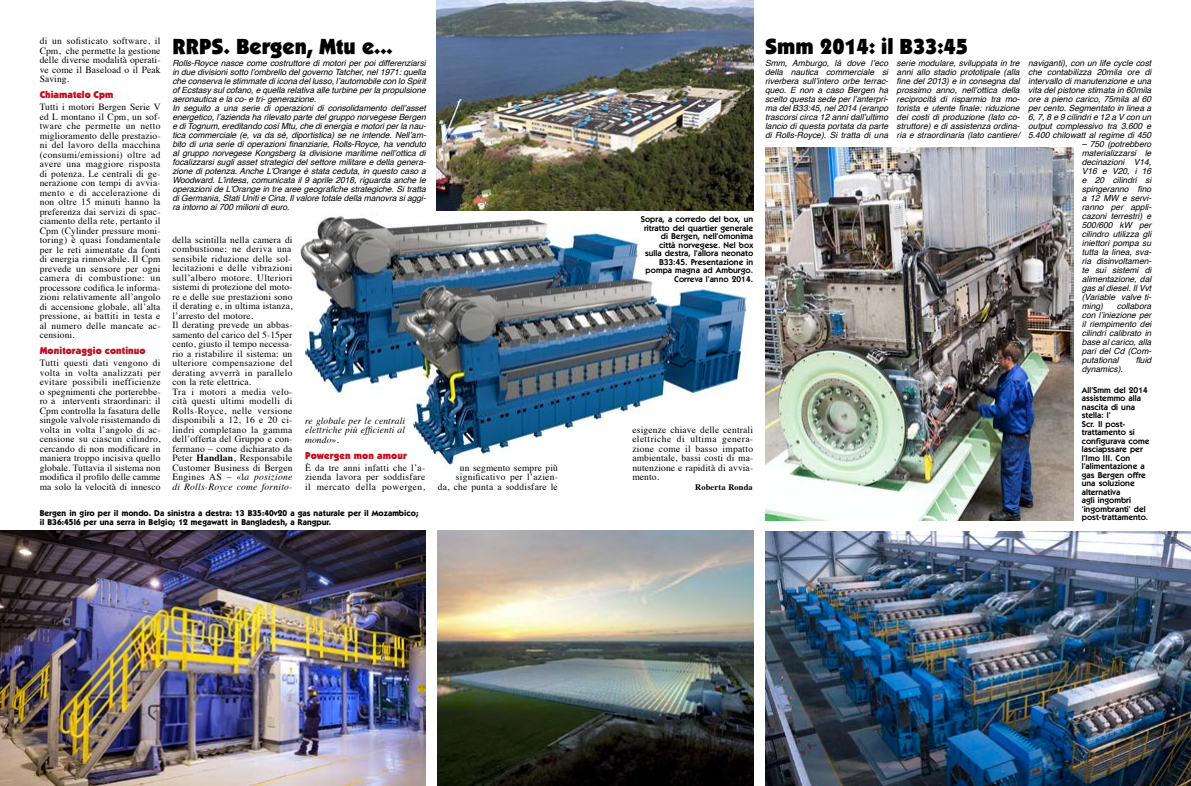
<style>
.page{position:relative;width:1191px;height:786px;background:#fff}
.page>*{position:absolute;margin:0;border:0;box-sizing:border-box;transform-origin:0 0}
.t1{font:900 22px "Itc Kabel";color:#000}
.t2{font:900 10px "Itc Kabel";letter-spacing:.01em;color:#c50e1f}
.t3{font:9.5px/9.5px "Times";letter-spacing:.015em;color:#000;text-align:justify}
.t4{font:italic 9.5px/9.5px "Times";letter-spacing:.01em;color:#000;text-align:justify}
.t5{font:italic 8.5px/9px "Helvetica";letter-spacing:-.005em;color:#000;text-align:justify}
.t6{font:600 8.5px/8.5px "Itc Kabel";letter-spacing:.005em;color:#000}
.t7{font:700 8.5px/8.5px "Itc Kabel";letter-spacing:.005em;color:#000}
.t8{font:700 8.5px "Times";letter-spacing:.015em;color:#000}
.s1{font-weight:700}
.s2{font-style:italic}
.s3{font-style:normal}
</style>
<div class="page">
<img style="left:298px;top:141px;width:456px;height:329px">
<img style="left:0;top:530px;width:426px;height:255px">
<img style="left:765px;top:531px;width:426px;height:254px">
<img style="left:438px;top:530px;width:315px;height:255px">
<img style="left:437px;top:0;width:316px;height:210px">
<img style="left:765px;top:148px;width:308px;height:372px">
<p class="t3" style="left:40px;top:35px;width:122px">di un sofisticato software, il Cpm, che permette la gestione delle diverse modalità operati&shy;ve come il Baseload o il Peak Saving.</p>
<p class="t2" style="left:40px;top:88px;width:75px">Chiamatelo Cpm</p>
<p class="t3" style="left:40px;top:101px;width:122px">Tutti i motori Bergen Serie V ed L montano il Cpm, un sof&shy;tware che permette un netto miglioramento delle prestazio&shy;ni del lavoro della macchina (consumi/emissioni) oltre ad avere una maggiore risposta di potenza. Le centrali di ge&shy;nerazione con tempi di avvia&shy;mento e di accelerazione di non oltre 15 minuti hanno la preferenza dai servizi di spac&shy;ciamento della rete, pertanto il Cpm (Cylinder pressure moni&shy;toring) è quasi fondamentale per le reti aimentate da fonti di energia rinnovabile. Il Cpm prevede un sensore per ogni camera di combustione: un processore codifica le informa&shy;zioni relativamente all’angolo di accensione globale, all’alta pressione, ai battiti in testa e al numero delle mancate ac&shy;censioni.</p>
<p class="t2" style="left:40px;top:344px;width:107px">Monitoraggio continuo</p>
<p class="t3" style="left:40px;top:357px;width:122px">Tutti questi dati vengono di volta in volta analizzati per evitare possibili inefficienze o spegnimenti che porterebbe&shy;ro a interventi straordinari: il Cpm controlla la fasatura delle singole valvole risistemando di volta in volta l’angolo di ac&shy;censione su ciascun cilindro, cercando di non modificare in maniera troppo incisiva quello globale. Tuttavia il sistema non modifica il profilo delle camme ma solo la velocità di innesco</p>
<h1 class="t1" style="left:172px;top:33px;width:222px">RRPS. Bergen, Mtu e...</h1>
<p class="t5" style="left:172px;top:59px;width:255px;text-align:left">Rolls-Royce nasce come costruttore di motori per poi differenziarsi in due divisioni sotto l’ombrello del governo Tatcher, nel 1971: quella che conserva le stimmate di icona del lusso, l’automobile con lo Spirit of Ecstasy sul cofano, e quella relativa alle turbine per la propulsione aeronautica e la co- e tri- generazione.<br>In seguito a una serie di operazioni di consolidamento dell’asset energetico, l’azienda ha rilevato parte del gruppo norvegese Bergen e di Tognum, ereditando così Mtu, che di energia e motori per la nau&shy;tica commerciale (e, va da sé, diportistica) se ne intende. Nell’am&shy;bito di una serie di operazioni finanziarie, Rolls-Royce, ha venduto al gruppo norvegese Kongsberg la divisione maritime nell’ottica di focalizzarsi sugli asset strategici del settore militare e della genera&shy;zione di potenza. Anche L’Orange è stata ceduta, in questo caso a Woodward. L’intesa, comunicata il 9 aprile 2018, riguarda anche le operazioni de L’Orange in tre aree geografiche strategiche. Si tratta di Germania, Stati Uniti e Cina. Il valore totale della manovra si aggi&shy;ra intorno ai 700 milioni di euro.</p>
<p class="t3" style="left:172px;top:234px;width:122px;text-align:left">della scintilla nella camera di combustione: ne deriva una sensibile riduzione delle sol&shy;lecitazioni e delle vibrazioni sull’albero motore. Ulteriori sistemi di protezione del moto&shy;re e delle sue prestazioni sono il derating e, in ultima istanza, l’arresto del motore.<br>Il derating prevede un abbas&shy;samento del carico del 5-15per cento, giusto il tempo necessa&shy;rio a ristabilire il sistema: un ulteriore compensazione del derating avverrà in parallelo con la rete elettrica.<br>Tra i motori a media velo&shy;cità questi ultimi modelli di<br>Rolls-Royce, nelle versione disponibili a 12, 16 e 20 ci&shy;lindri completano la gamma dell’offerta del Gruppo e con&shy;fermano – come dichiarato da<br>Peter <span class="s1">Handlan</span>, Responsabile<br>Customer Business di Bergen<br>Engines AS – «l<span class="s2">a posizione di Rolls-Royce come fornito-</span></p>
<p class="t4" style="left:305px;top:415px;width:102px">re globale per le centrali elettriche più efficienti al mondo<span class="s3">».</span></p>
<p class="t2" style="left:305px;top:449px;width:103px">Powergen mon amour</p>
<p class="t3" style="left:305px;top:462px;width:122px">È da tre anni infatti che l’a&shy;zienda lavora per soddisfare il mercato della powergen,</p>
<p class="t3" style="left:438px;top:462px;width:122px;text-align:right">un segmento sempre più significativo per l’azien-<br>da, che punta a soddisfare le</p>
<p class="t7" style="left:40px;top:509px;width:380px">Bergen in giro per il mondo. Da sinistra a destra: 13 B35:40v20 a gas naturale per il Mozambico; il B36:45l6 per una serra in Belgio; 12 megawatt in Bangladesh, a Rangpur.</p>
<p class="t6" style="left:641px;top:215px;width:114px;text-align:right">Sopra, a corredo del box, un ritratto del quartier generale di Bergen, nell’omonima<br>città norvegese. Nel box sulla destra, l’allora neonato<br>B33:45. Presentazione in pompa magna ad Amburgo.<br>Correva l’anno 2014.</p>
<p class="t3" style="left:632px;top:424px;width:122px">esigenze chiave delle centrali elettriche di ultima genera&shy;zione come il basso impatto ambientale, bassi costi di ma&shy;nutenzione e rapidità di avvia&shy;mento.</p>
<p class="t8" style="left:695px;top:478px;width:59px">Roberta Ronda</p>
<h1 class="t1" style="left:765px;top:33px;width:204px">Smm 2014: il B33:45</h1>
<p class="t5" style="left:765px;top:59px;width:125px">Smm, Amburgo, là dove l’eco della nautica commerciale si riverbera sull’intero orbe terrac&shy;queo. E non a caso Bergen ha scelto questa sede per l’anterpri&shy;ma del B33:45, nel 2014 (eranpo trascorsi circa 12 anni dall’ultimo lancio di questa portata da parte di Rolls-Royce). Si tratta di una</p>
<p class="t5" style="left:896px;top:59px;width:125px">serie modulare, sviluppata in tre anni allo stadio prototipale (alla fine del 2013) e in consegna dal prossimo anno, nell’ottica della reciprocità di risparmio tra mo&shy;torista e utente finale: riduzione dei costi di produzione (lato co&shy;struttore) e di assistenza ordina&shy;ria e straordinaria (lato cantiere/</p>
<p class="t5" style="left:1028px;top:59px;width:125px">naviganti), con un life cycle cost che contabilizza 20mila ore di intervallo di manutenzione e una vita del pistone stimata in 60mila ore a pieno carico, 75mila al 60 per cento. Segmentato in linea a 6, 7, 8 e 9 cilindri e 12 a V con un output complessivo tra 3.600 e 5.400 chilowatt al regime di 450</p>
<p class="t5" style="left:1081px;top:140px;width:71px">– 750 (potrebbero materializzarsi le decinazioni V14, V16 e V20, i 16 e 20 cilindri si spingeranno fino a 12 MW e servi&shy;ranno per appli&shy;cazoni terrestri) e 500/600 kW per cilindro utilizza gli iniettori pompa su tutta la linea, sva&shy;ria disinvoltamen&shy;te sui sistemi di alimentazione, dal gas al diesel. Il Vvt (Variable valve ti&shy;ming)</p>
<p class="t5" style="left:1081px;top:302px;width:71px;text-indent:35px">collabora con l’iniezione per il riempimento dei cilindri calibrato in base al carico, alla pari del Cd (Com&shy;putational</p>
<p class="t5" style="left:1135px;top:356px;width:17px">fluid</p>
<p class="t5" style="left:1081px;top:365px;width:43px">dynamics).</p>
<p class="t6" style="left:1081px;top:385px;width:69px">All’Smm del 2014 assistemmo alla nascita di una stella: l’<br>Scr. Il post&shy;trattamento si configurava come lasciapssare per l’Imo III. Con l’alimentazione a gas Bergen offre una soluzione alternativa<br>agli ingombri ‘ingombranti’ del post-trattamento.</p>
</div>
